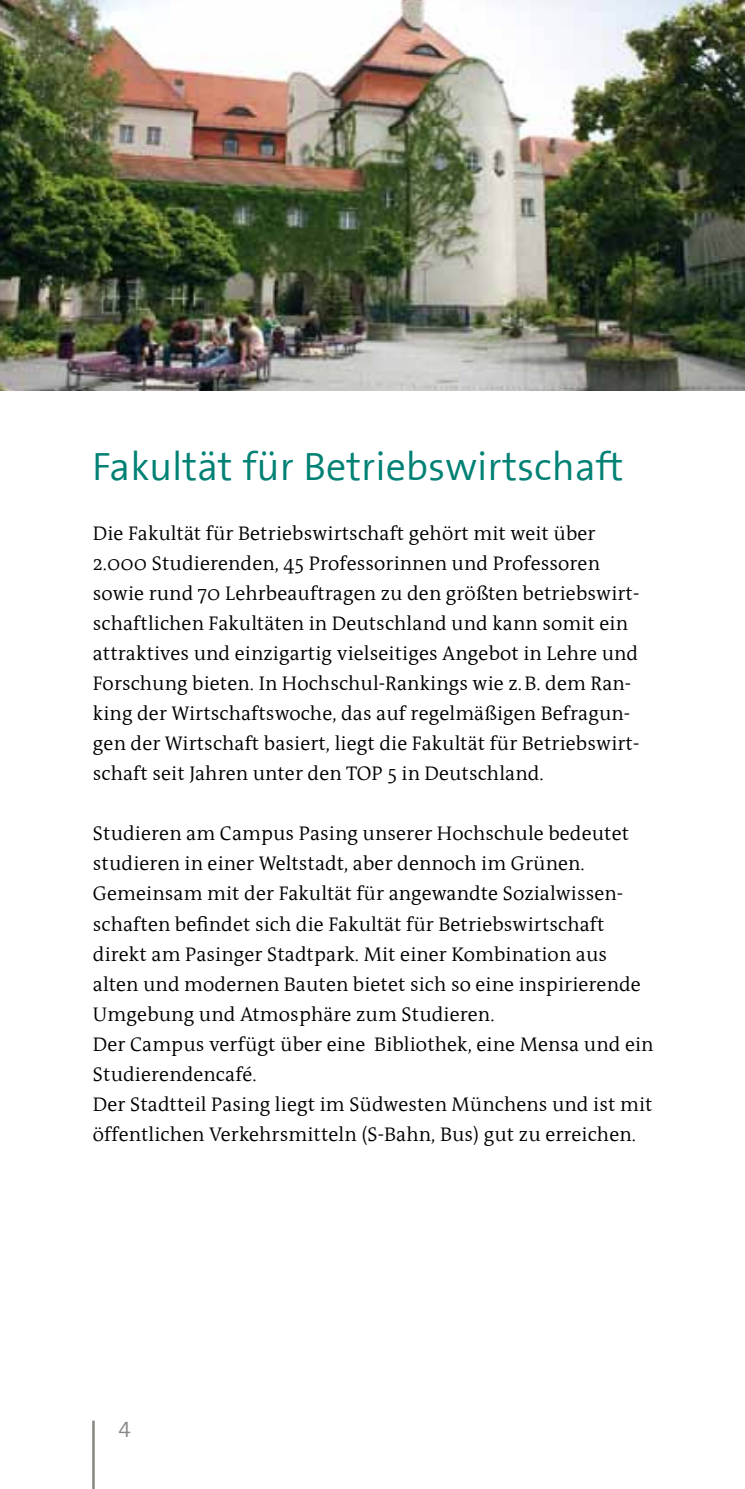
<style>
.page{position:relative;width:745px;height:1489px;background:#fff}
.page>*{position:absolute;margin:0;border:0;box-sizing:border-box;transform-origin:0 0}
.t1{font:40px "FHM The Sans";color:#008174}
.t2{font:22.5px "FHM The Sans Expert";color:#87888a}
.t3{font:20px/30px "FHM Antiqua";letter-spacing:.005em;color:#000}
</style>
<div class="page">
<hr style="left:92px;top:1420px;width:3px;height:68px;background:#878781">
<img style="left:0;top:0;width:744px;height:390px">
<h1 class="t1" style="left:92px;top:446px;width:532px">Fakultät für Betriebswirtschaft</h1>
<p class="t3" style="left:93px;top:519px;width:547px">Die Fakultät für Betriebswirtschaft gehört mit weit über 2.000 Studierenden, 45 Professorinnen und Professoren sowie rund 70 Lehrbeauftragen zu den größten betriebswirt&shy;schaftlichen Fakultäten in Deutschland und kann somit ein attraktives und einzigartig vielseitiges Angebot in Lehre und Forschung bieten. In Hochschul-Rankings wie z. B. dem Ran&shy;king der Wirtschaftswoche, das auf regelmäßigen Befragun&shy;gen der Wirtschaft basiert, liegt die Fakultät für Betriebswirt&shy;schaft seit Jahren unter den TOP 5 in Deutschland.</p>
<p class="t3" style="left:93px;top:819px;width:561px">Studieren am Campus Pasing unserer Hochschule bedeutet studieren in einer Weltstadt, aber dennoch im Grünen.<br>Gemeinsam mit der Fakultät für angewandte Sozialwissen&shy;schaften befindet sich die Fakultät für Betriebswirtschaft direkt am Pasinger Stadtpark. Mit einer Kombination aus alten und modernen Bauten bietet sich so eine inspirierende Umgebung und Atmosphäre zum Studieren.<br>Der Campus verfügt über eine Bibliothek, eine Mensa und ein Studierendencafé.<br>Der Stadtteil Pasing liegt im Südwesten Münchens und ist mit öffentlichen Verkehrsmitteln (S-Bahn, Bus) gut zu erreichen.</p>
<p class="t2" style="left:118px;top:1415px;width:14px">4</p>
</div>
